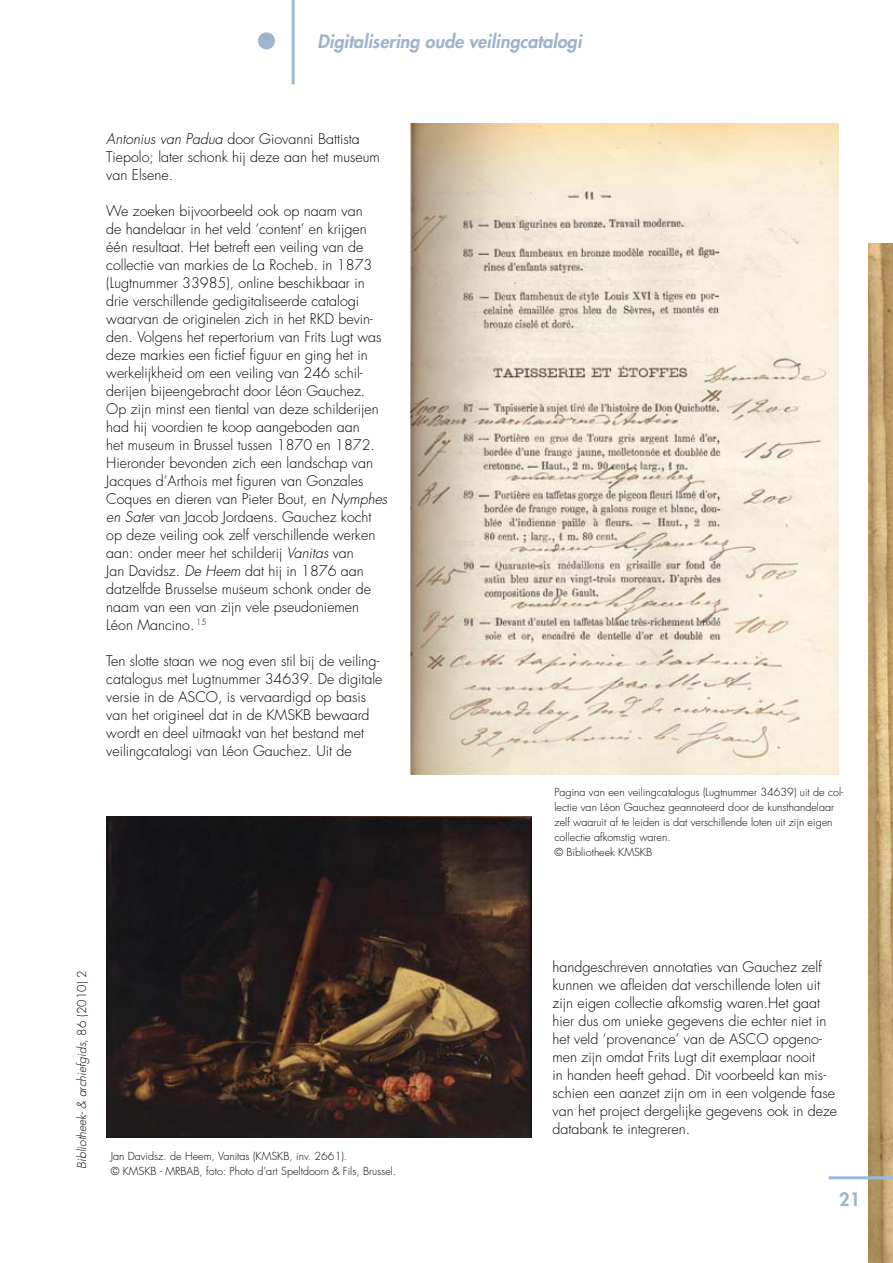
<style>
.page{position:relative;width:893px;height:1263px;background:#fff}
.page>*{position:absolute;margin:0;border:0;box-sizing:border-box;transform-origin:0 0}
.t1{font:italic 800 18px "Futura";color:#9eb4ca}
.t2{font:800 18px "Futura";color:#9eb4ca}
.t3{font:300 14.25px/18px "Futura";color:#000}
.t4{font:italic 300 12px "Futura";color:#000}
.t5{font:300 10.8px/15px "Futura";color:#000}
.s1{font-style:italic}
.s2{font-style:normal}
</style>
<div class="page">
<img style="left:869px;top:243px;width:24px;height:1020px">
<hr style="left:292px;top:0;width:3px;height:84px;background:#97bade">
<div style="left:258px;top:32px;width:17px;height:17px;background:#9eb4ca;border-radius:50%"></div>
<hr style="left:829px;top:1176px;width:64px;height:3px;background:#97bade">
<img style="left:106px;top:816px;width:425px;height:321px">
<img style="left:409px;top:123px;width:430px;height:651px">
<p class="t1" style="left:317px;top:30px;width:266px">Digitalisering oude veilingcatalogi</p>
<p class="t3" style="left:106px;top:130px;width:275px"><span class="s1">Antonius van Padua</span> door Giovanni Battista<br>Tiepolo; later schonk hij deze aan het museum van Elsene.</p>
<p class="t3" style="left:106px;top:202px;width:282px">We zoeken bijvoorbeeld ook op naam van<br>de handelaar in het veld ‘content’ en krijgen één resultaat. Het betreft een veiling van de collectie van markies de La Rocheb. in 1873 (Lugtnummer 33985), online beschikbaar in drie verschillende gedigitaliseerde catalogi waarvan de originelen zich in het RKD bevin&shy;den. Volgens het repertorium van Frits Lugt was deze markies een fictief figuur en ging het in werkelijkheid om een veiling van 246 schil&shy;derijen bijeengebracht door Léon Gauchez.<br>Op zijn minst een tiental van deze schilderijen had hij voordien te koop aangeboden aan<br>het museum in Brussel tussen 1870 en 1872.<br>Hieronder bevonden zich een landschap van Jacques d’Arthois met figuren van Gonzales Coques en dieren van Pieter Bout, en <span class="s1">Nymphes en Sate</span>r van Jacob Jordaens. Gauchez kocht op deze veiling ook zelf verschillende werken aan: onder meer het schilderij <span class="s1">Vanitas</span> van<br>Jan Davidsz. <span class="s1">De Heem</span> dat hij in 1876 aan datzelfde Brusselse museum schonk onder de naam van een van zijn vele pseudoniemen Léon Mancino. <sup>15</sup></p>
<p class="t3" style="left:106px;top:652px;width:278px">Ten slotte staan we nog even stil bij de veiling&shy;catalogus met Lugtnummer 34639. De digitale versie in de ASCO, is vervaardigd op basis van het origineel dat in de KMSKB bewaard wordt en deel uitmaakt van het bestand met veilingcatalogi van Léon Gauchez. Uit de</p>
<p class="t5" style="left:554px;top:784px;width:290px">Pagina van een veilingcatalogus (Lugtnummer 34639) uit de col&shy;lectie van Léon Gauchez geannoteerd door de kunsthandelaar zelf waaruit af te leiden is dat verschillende loten uit zijn eigen collectie afkomstig waren.<br>© Bibliotheek KMSKB</p>
<p class="t4" style="left:74px;top:1168px;width:200px;rotate:-90deg">Bibliotheek- &amp; archiefgids<span class="s2">, 86 (2010) 2</span></p>
<p class="t5" style="left:111px;top:1149px;width:287px">Jan Davidsz. de Heem, Vanitas (KMSKB, inv. 2661).<br>© KMSKB - MRBAB, foto: Photo d’art Speltdoorn &amp; Fils, Brussel.</p>
<p class="t3" style="left:553px;top:958px;width:286px">handgeschreven annotaties van Gauchez zelf kunnen we afleiden dat verschillende loten uit zijn eigen collectie afkomstig waren.Het gaat hier dus om unieke gegevens die echter niet in het veld ‘provenance’ van de ASCO opgeno&shy;men zijn omdat Frits Lugt dit exemplaar nooit<br>in handen heeft gehad. Dit voorbeeld kan mis&shy;schien een aanzet zijn om in een volgende fase van het project dergelijke gegevens ook in deze databank te integreren.</p>
<p class="t2" style="left:839px;top:1188px;width:22px">21</p>
</div>
